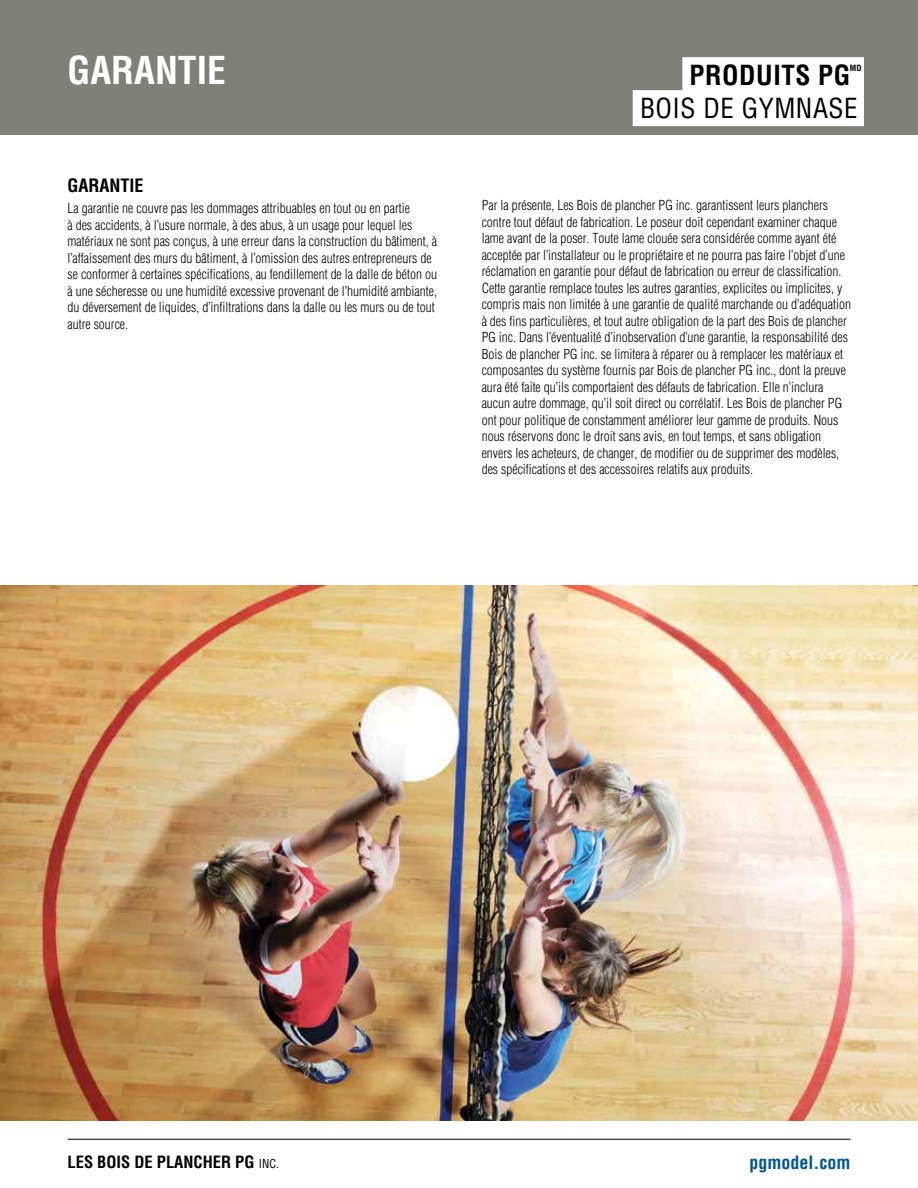
<style>
.page{position:relative;width:918px;height:1188px;background:#fff}
.page>*{position:absolute;margin:0;border:0;box-sizing:border-box;transform-origin:0 0}
.t1{font:700 condensed 37.5px "Helvetica";color:#fff}
.t2{font:condensed 27px/33px "Helvetica";letter-spacing:.02em;color:#000;text-align:right}
.t3{font:700 condensed 18px "Helvetica";color:#005496}
.t4{font:700 condensed 18px "Helvetica";color:#000}
.t5{font:700 condensed 16.5px "Helvetica";color:#000}
.t6{font:300 condensed 13.5px/16.5px "Helvetica";color:#000}
.t7{font:700 condensed 8.4px "Helvetica";color:#000}
.s1{font-weight:700}
.s2{font-weight:700;font-size:21px;color:#fff}
.s3{font-size:21px;color:#fff}
.s4{font-weight:400;font-size:12px}
</style>
<div class="page">
<hr style="left:68px;top:1139px;width:782px;height:1px;background:#4d4d4f">
<img style="left:0;top:585px;width:918px;height:535px">
<div style="left:0;top:0;width:918px;height:135px;background:#7e8079"></div>
<div style="left:682px;top:57px;width:182px;height:36px;background:#fff"></div>
<div style="left:633px;top:90px;width:231px;height:36px;background:#fff"></div>
<h1 class="t1" style="left:68px;top:47px;width:160px">GARANTIE</h1>
<h2 class="t2" style="left:640px;top:58px;width:225px"><span class="s1">PRODUITS PG</span> <span class="s2">I<br></span>BOIS DE GYMNASE<span class="s3">I</span></h2>
<p class="t7" style="left:850px;top:62px;width:13px">MD</p>
<h3 class="t4" style="left:68px;top:174px;width:78px">GARANTIE</h3>
<p class="t6" style="left:68px;top:200px;width:371px">La garantie ne couvre pas les dommages attribuables en tout ou en partie<br>à des accidents, à l’usure normale, à des abus, à un usage pour lequel les matériaux ne sont pas conçus, à une erreur dans la construction du bâtiment, à l’affaissement des murs du bâtiment, à l’omission des autres entrepreneurs de se conformer à certaines spécifications, au fendillement de la dalle de béton ou à une sécheresse ou une humidité excessive provenant de l’humidité ambiante, du déversement de liquides, d’infiltrations dans la dalle ou les murs ou de tout autre source.</p>
<p class="t6" style="left:482px;top:197px;width:371px">Par la présente, Les Bois de plancher PG inc. garantissent leurs planchers contre tout défaut de fabrication. Le poseur doit cependant examiner chaque lame avant de la poser. Toute lame clouée sera considérée comme ayant été acceptée par l’installateur ou le propriétaire et ne pourra pas faire l’objet d’une réclamation en garantie pour défaut de fabrication ou erreur de classification.<br>Cette garantie remplace toutes les autres garanties, explicites ou implicites, y compris mais non limitée à une garantie de qualité marchande ou d’adéquation à des fins particulières, et tout autre obligation de la part des Bois de plancher PG inc. Dans l’éventualité d’inobservation d’une garantie, la responsabilité des Bois de plancher PG inc. se limitera à réparer ou à remplacer les matériaux et composantes du système fournis par Bois de plancher PG inc., dont la preuve aura été faite qu’ils comportaient des défauts de fabrication. Elle n’inclura aucun autre dommage, qu’il soit direct ou corrélatif. Les Bois de plancher PG ont pour politique de constamment améliorer leur gamme de produits. Nous nous réservons donc le droit sans avis, en tout temps, et sans obligation envers les acheteurs, de changer, de modifier ou de supprimer des modèles, des spécifications et des accessoires relatifs aux produits.</p>
<p class="t5" style="left:68px;top:1151px;width:213px">LES BOIS DE PLANCHER PG <span class="s4">INC.</span></p>
<h3 class="t3" style="left:750px;top:1151px;width:102px">pgmodel.com</h3>
</div>
